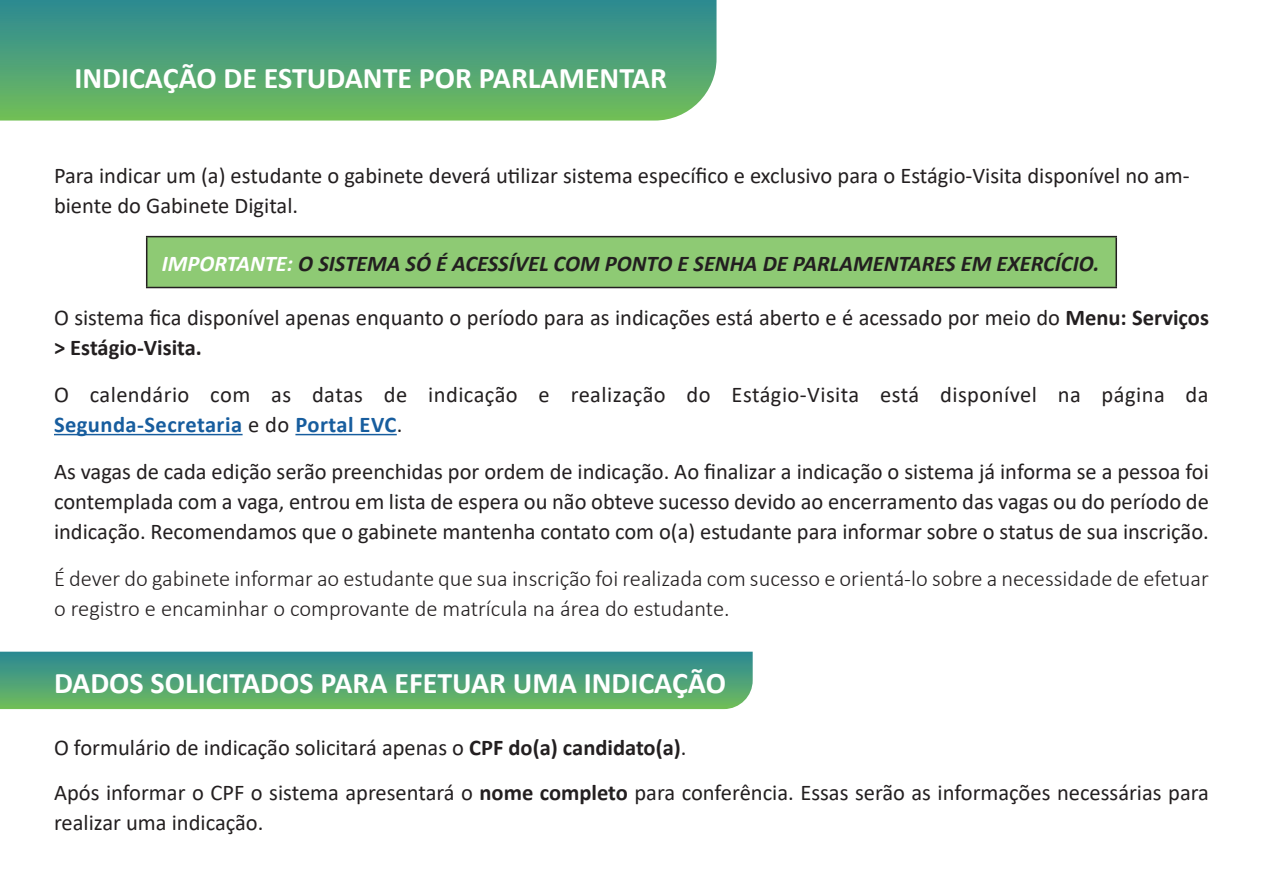
<style>
.page{position:relative;width:1263px;height:893px;background:#fff}
.page>*{position:absolute;margin:0;border:0;box-sizing:border-box;transform-origin:0 0}
.Titulo{font:700 30px "Calibri";color:#fff}
.t1{font:22.5px/30px "Calibri";color:#231f20}
.t2{font:300 22.5px/30px "Calibri";color:#231f20}
.t3{font:22.5px/30px "Calibri";letter-spacing:.02em;color:#231f20}
.t4{font:italic 700 22.5px "Calibri";color:#231f20}
.s1{color:#fff}
.s2{font-weight:700}
.s3{font-weight:700;color:#175d9e}
</style>
<div class="page">
<svg style="left:0;top:652px;width:753px;height:57px;background:#4ea278"></svg>
<hr style="left:54px;top:434px;width:189px;height:1px;background:#175d9e">
<hr style="left:295px;top:434px;width:102px;height:1px;background:#175d9e">
<div style="left:147px;top:237px;width:969px;height:50px;background:#8eca74"></div>
<hr style="left:146px;top:236px;width:971px;height:1px;background:#231f20">
<hr style="left:146px;top:237px;width:1px;height:50px;background:#231f20">
<hr style="left:1115px;top:237px;width:2px;height:50px;background:#231f20">
<hr style="left:146px;top:287px;width:971px;height:1px;background:#231f20">
<svg style="left:0;top:0;width:716px;height:121px;background:#50a378"></svg>
<p class="Titulo" style="left:74px;top:57px;width:594px">INDICAÇÃO DE ESTUDANTE POR PARLAMENTAR</p>
<p class="t1" style="left:54px;top:160px;width:1137px">Para indicar um (a) estudante o gabinete deverá utilizar sistema específico e exclusivo para o Estágio-Visita disponível no am&shy;biente do Gabinete Digital.</p>
<p class="t4" style="left:162px;top:247px;width:939px"><span class="s1">IMPORTANTE:</span> O SISTEMA SÓ É ACESSÍVEL COM PONTO E SENHA DE PARLAMENTARES EM EXERCÍCIO.</p>
<p class="t1" style="left:54px;top:302px;width:1156px">O sistema fica disponível apenas enquanto o período para as indicações está aberto e é acessado por meio do <span class="s2">Menu: Serviços &gt; Estágio-Visita.</span></p>
<p class="t3" style="left:54px;top:379px;width:1156px">O calendário com as datas de indicação e realização do Estágio-Visita está disponível na página da<br><span class="s3">Segunda-Secretaria</span> e do <span class="s3">Portal EVC</span>.</p>
<p class="t1" style="left:54px;top:456px;width:1156px;text-align:justify">As vagas de cada edição serão preenchidas por ordem de indicação. Ao finalizar a indicação o sistema já informa se a pessoa foi contemplada com a vaga, entrou em lista de espera ou não obteve sucesso devido ao encerramento das vagas ou do período de indicação. Recomendamos que o gabinete mantenha contato com o(a) estudante para informar sobre o status de sua inscrição.</p>
<p class="t2" style="left:54px;top:563px;width:1156px">É dever do gabinete informar ao estudante que sua inscrição foi realizada com sucesso e orientá-lo sobre a necessidade de efetuar o registro e encaminhar o comprovante de matrícula na área do estudante.</p>
<p class="Titulo" style="left:54px;top:662px;width:673px">DADOS SOLICITADOS PARA EFETUAR UMA INDICAÇÃO</p>
<p class="t1" style="left:54px;top:732px;width:634px">O formulário de indicação solicitará apenas o <span class="s2">CPF do(a) candidato(a)</span>.</p>
<p class="t1" style="left:54px;top:777px;width:1156px">Após informar o CPF o sistema apresentará o <span class="s2">nome completo</span> para conferência. Essas serão as informações necessárias para realizar uma indicação.</p>
</div>
